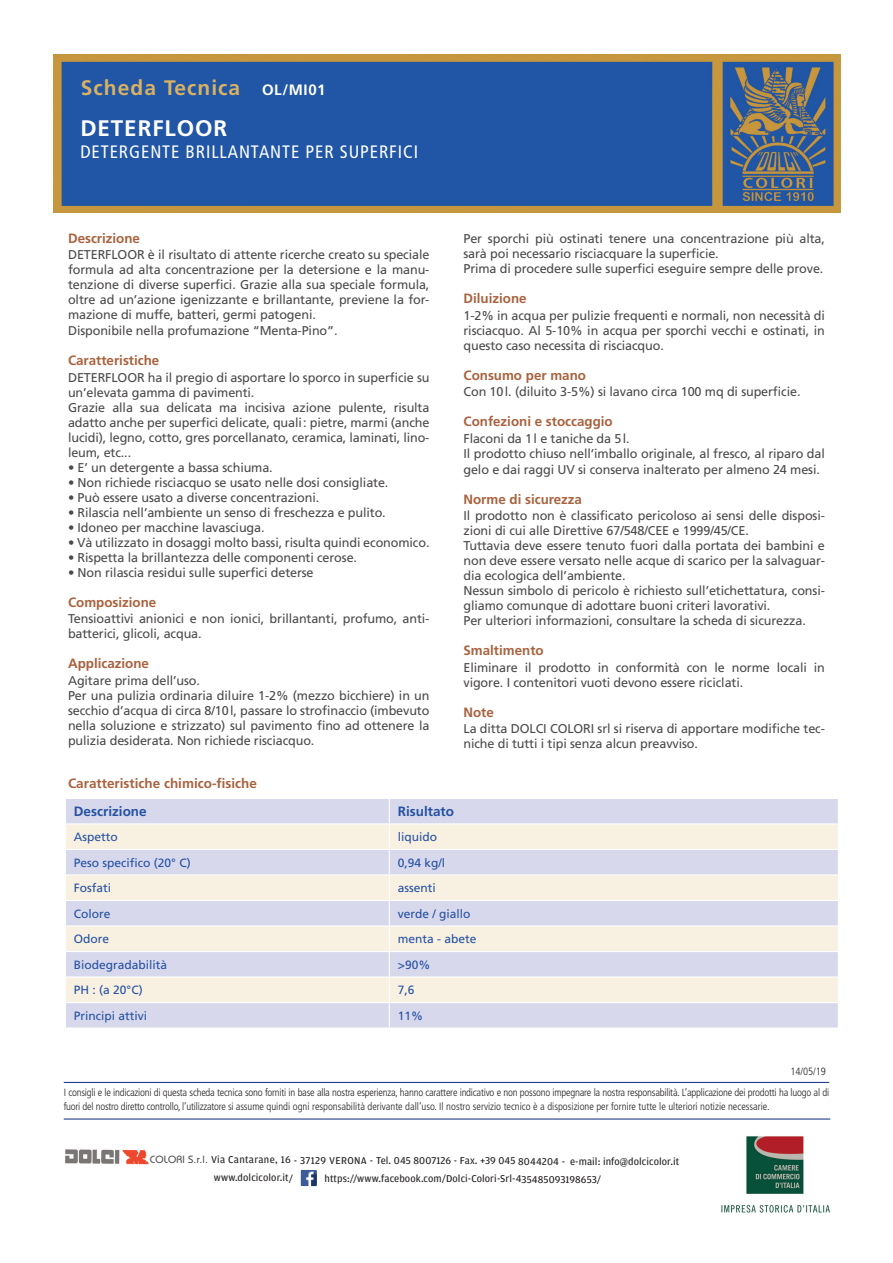
<style>
.page{position:relative;width:893px;height:1263px;background:#fff}
.page>*{position:absolute;margin:0;border:0;box-sizing:border-box;transform-origin:0 0}
.t1{font:700 22.5px "Frutiger LT Std";letter-spacing:.04em;color:#fff}
.t2{font:700 21px "Frutiger LT Std";letter-spacing:.05em;color:#d8b163}
.t3{font:condensed 18px "Frutiger LT Std";letter-spacing:.05em;color:#fff}
.t4{font:700 15px "Frutiger";letter-spacing:.04em;color:#fff}
._01_TEXT{font:700 13.5px "Frutiger";color:#a9623e}
.t5{font:700 13.5px "Frutiger";color:#2451a3}
._01_TEXT-2{font:12.75px/15px "Frutiger";letter-spacing:-.01em;color:#4d4a4b}
.t6{font:12px "Frutiger";color:#2451a3}
.t7{font:300 condensed 10.5px/13.5px "Frutiger LT Std";letter-spacing:-.02em;color:#231f20}
.t8{font:10.5px/17px "Amplitude";letter-spacing:.005em;color:#231f20}
.t9{font:300 condensed 10.5px "Frutiger";color:#231f20}
.s1{font-family:"Bauhaus Std";font-weight:500;color:#524e4f}
.s2{font-style:inherit}
</style>
<div class="page">
<img style="left:53px;top:55px;width:788px;height:157px">
<hr style="left:64px;top:1082px;width:765px;height:1px;background:#253f8e">
<hr style="left:64px;top:1118px;width:766px;height:1px;background:#253f8e">
<img style="left:721px;top:1136px;width:109px;height:77px">
<img style="left:65px;top:1149px;width:84px;height:15px">
<img style="left:301px;top:1170px;width:16px;height:16px">
<div style="left:66px;top:799px;width:772px;height:228px;background:#d7d8ec"></div>
<svg style="left:66px;top:824px;width:772px;height:178px;background:#eae6e6"></svg>
<hr style="left:65px;top:823px;width:324px;height:1px;background:#fff">
<hr style="left:389px;top:823px;width:450px;height:1px;background:#fff">
<hr style="left:65px;top:849px;width:324px;height:1px;background:#fff">
<hr style="left:389px;top:849px;width:450px;height:1px;background:#fff">
<hr style="left:65px;top:874px;width:324px;height:1px;background:#fff">
<hr style="left:389px;top:874px;width:450px;height:1px;background:#fff">
<hr style="left:65px;top:900px;width:324px;height:1px;background:#fff">
<hr style="left:389px;top:900px;width:450px;height:1px;background:#fff">
<hr style="left:65px;top:925px;width:324px;height:1px;background:#fff">
<hr style="left:389px;top:925px;width:450px;height:1px;background:#fff">
<hr style="left:65px;top:951px;width:324px;height:1px;background:#fff">
<hr style="left:389px;top:951px;width:450px;height:1px;background:#fff">
<hr style="left:65px;top:976px;width:324px;height:1px;background:#fff">
<hr style="left:389px;top:976px;width:450px;height:1px;background:#fff">
<hr style="left:65px;top:1002px;width:324px;height:1px;background:#fff">
<hr style="left:389px;top:1002px;width:450px;height:1px;background:#fff">
<svg style="left:389px;top:799px;width:1px;height:228px"></svg>
<h2 class="t2" style="left:81px;top:75px;width:161px">Scheda Tecnica</h2>
<p class="t4" style="left:262px;top:81px;width:65px">OL/MI01</p>
<p class="t1" style="left:80px;top:115px;width:148px">DETERFLOOR</p>
<p class="t3" style="left:80px;top:141px;width:339px">DETERGENTE BRILLANTANTE PER SUPERFICI</p>
<p class="_01_TEXT" style="left:68px;top:230px;width:74px">Descrizione</p>
<p class="_01_TEXT-2" style="left:68px;top:247px;width:363px;text-align:justify">DETERFLOOR è il risultato di attente ricerche creato su speciale formula ad alta concentrazione per la detersione e la manu&shy;tenzione di diverse superfici. Grazie alla sua speciale formula, oltre ad un’azione igenizzante e brillantante, previene la for&shy;mazione di muffe, batteri, germi patogeni.</p>
<p class="_01_TEXT-2" style="left:68px;top:323px;width:271px">Disponibile nella profumazione “Menta-Pino”.</p>
<p class="_01_TEXT" style="left:68px;top:352px;width:93px">Caratteristiche</p>
<p class="_01_TEXT-2" style="left:68px;top:370px;width:363px">DETERFLOOR ha il pregio di asportare lo sporco in superficie su un’elevata gamma di pavimenti.</p>
<p class="_01_TEXT-2" style="left:68px;top:400px;width:363px;text-align:justify">Grazie alla sua delicata ma incisiva azione pulente, risulta adatto anche per superfici delicate, quali: pietre, marmi (anche lucidi), legno, cotto, gres porcellanato, ceramica, laminati, lino&shy;leum, etc...</p>
<p class="_01_TEXT-2" style="left:68px;top:460px;width:206px">• E’ un detergente a bassa schiuma.</p>
<p class="_01_TEXT-2" style="left:68px;top:475px;width:322px">• Non richiede risciacquo se usato nelle dosi consigliate.</p>
<p class="_01_TEXT-2" style="left:68px;top:490px;width:253px">• Può essere usato a diverse concentrazioni.</p>
<p class="_01_TEXT-2" style="left:68px;top:505px;width:319px">• Rilascia nell’ambiente un senso di freschezza e pulito.</p>
<p class="_01_TEXT-2" style="left:68px;top:520px;width:198px">• Idoneo per macchine lavasciuga.</p>
<p class="_01_TEXT-2" style="left:68px;top:535px;width:363px">• Và utilizzato in dosaggi molto bassi, risulta quindi economico.</p>
<p class="_01_TEXT-2" style="left:68px;top:550px;width:291px">• Rispetta la brillantezza delle componenti cerose.</p>
<p class="_01_TEXT-2" style="left:68px;top:565px;width:247px">• Non rilascia residui sulle superfici deterse</p>
<p class="_01_TEXT" style="left:68px;top:594px;width:90px">Composizione</p>
<p class="_01_TEXT-2" style="left:68px;top:611px;width:363px">Tensioattivi anionici e non ionici, brillantanti, profumo, anti&shy;batterici, glicoli, acqua.</p>
<p class="_01_TEXT" style="left:68px;top:655px;width:82px">Applicazione</p>
<p class="_01_TEXT-2" style="left:68px;top:673px;width:133px">Agitare prima dell’uso.</p>
<p class="_01_TEXT-2" style="left:68px;top:688px;width:363px;text-align:justify">Per una pulizia ordinaria diluire 1-2% (mezzo bicchiere) in un secchio d’acqua di circa 8/10l, passare lo strofinaccio (imbevuto nella soluzione e strizzato) sul pavimento fino ad ottenere la pulizia desiderata. Non richiede risciacquo.</p>
<p class="_01_TEXT" style="left:68px;top:775px;width:191px">Caratteristiche chimico-fisiche</p>
<p class="_01_TEXT-2" style="left:463px;top:231px;width:363px">Per sporchi più ostinati tenere una concentrazione più alta, sarà poi necessario risciacquare la superficie.</p>
<p class="_01_TEXT-2" style="left:463px;top:261px;width:361px">Prima di procedere sulle superfici eseguire sempre delle prove.</p>
<p class="_01_TEXT" style="left:463px;top:291px;width:65px">Diluizione</p>
<p class="_01_TEXT-2" style="left:463px;top:308px;width:363px;text-align:justify">1-2% in acqua per pulizie frequenti e normali, non necessità di risciacquo. Al 5-10% in acqua per sporchi vecchi e ostinati, in questo caso necessita di risciacquo.</p>
<p class="_01_TEXT" style="left:463px;top:367px;width:124px">Consumo per mano</p>
<p class="_01_TEXT-2" style="left:463px;top:384px;width:339px">Con 10l. (diluito 3-5%) si lavano circa 100 mq di superficie.</p>
<p class="_01_TEXT" style="left:463px;top:414px;width:151px">Confezioni e stoccaggio</p>
<p class="_01_TEXT-2" style="left:463px;top:431px;width:168px">Flaconi da 1l e taniche da 5l.</p>
<p class="_01_TEXT-2" style="left:463px;top:445px;width:363px;line-height:15.8px">Il prodotto chiuso nell’imballo originale, al fresco, al riparo dal gelo e dai raggi UV si conserva inalterato per almeno 24 mesi.</p>
<p class="_01_TEXT" style="left:463px;top:491px;width:120px">Norme di sicurezza</p>
<p class="_01_TEXT-2" style="left:463px;top:508px;width:363px">Il prodotto non è classificato pericoloso ai sensi delle disposi&shy;zioni di cui alle Direttive 67/548/CEE e 1999/45/CE.</p>
<p class="_01_TEXT-2" style="left:463px;top:538px;width:363px;text-align:justify">Tuttavia deve essere tenuto fuori dalla portata dei bambini e non deve essere versato nelle acque di scarico per la salvaguar&shy;dia ecologica dell’ambiente.</p>
<p class="_01_TEXT-2" style="left:463px;top:583px;width:363px">Nessun simbolo di pericolo è richiesto sull’etichettatura, consi&shy;gliamo comunque di adottare buoni criteri lavorativi.</p>
<p class="_01_TEXT-2" style="left:463px;top:613px;width:344px">Per ulteriori informazioni, consultare la scheda di sicurezza.</p>
<p class="_01_TEXT" style="left:463px;top:642px;width:82px">Smaltimento</p>
<p class="_01_TEXT-2" style="left:463px;top:659px;width:363px">Eliminare il prodotto in conformità con le norme locali in vigore. I contenitori vuoti devono essere riciclati.</p>
<p class="_01_TEXT" style="left:463px;top:704px;width:32px">Note</p>
<p class="_01_TEXT-2" style="left:463px;top:721px;width:363px">La ditta DOLCI COLORI srl si riserva di apportare modifiche tec&shy;niche di tutti i tipi senza alcun preavviso.</p>
<p class="t5" style="left:74px;top:804px;width:74px">Descrizione</p>
<p class="t5" style="left:398px;top:804px;width:58px">Risultato</p>
<p class="t6" style="left:74px;top:830px;width:46px">Aspetto</p>
<p class="t6" style="left:398px;top:830px;width:41px">liquido</p>
<p class="t6" style="left:74px;top:856px;width:118px">Peso specifico (20° C)</p>
<p class="t6" style="left:398px;top:856px;width:49px">0,94 kg/l</p>
<p class="t6" style="left:74px;top:881px;width:39px">Fosfati</p>
<p class="t6" style="left:398px;top:881px;width:40px">assenti</p>
<p class="t6" style="left:74px;top:907px;width:38px">Colore</p>
<p class="t6" style="left:398px;top:907px;width:74px">verde / giallo</p>
<p class="t6" style="left:74px;top:932px;width:37px">Odore</p>
<p class="t6" style="left:398px;top:932px;width:80px">menta - abete</p>
<p class="t6" style="left:74px;top:958px;width:95px">Biodegradabilità</p>
<p class="t6" style="left:398px;top:958px;width:34px">&gt;90%</p>
<p class="t6" style="left:74px;top:983px;width:70px">PH : (a 20°C)</p>
<p class="t6" style="left:398px;top:983px;width:18px">7,6</p>
<p class="t6" style="left:74px;top:1009px;width:75px">Principi attivi</p>
<p class="t6" style="left:398px;top:1009px;width:27px">11%</p>
<p class="t9" style="left:790px;top:1065px;width:37px">14/05/19</p>
<p class="t7" style="left:64px;top:1086px;width:767px">I consigli e le indicazioni di questa scheda tecnica sono forniti in base alla nostra esperienza, hanno carattere indicativo e non possono impegnare la nostra responsabilità. L’applicazione dei prodotti ha luogo al di fuori del nostro diretto controllo, l’utilizzatore si assume quindi ogni responsabilità derivante dall’uso. Il nostro servizio tecnico è a disposizione per fornire tutte le ulteriori notizie necessarie.</p>
<p class="t8" style="left:214px;top:1152px;width:467px;text-indent:-64px"><span class="s1">COLORI S.r.l.</span> Via Cantarane, 16 <span class="s2">- 37129 VERONA -</span> Tel. 045 8007126 - Fax. +39 045 8044204 - e-mail: info@dolcicolor.it www.dolcicolor.it/</p>
<p class="t8" style="left:325px;top:1170px;width:278px">https://www.facebook.com/Dolci-Colori-Srl-435485093198653/</p>
</div>
